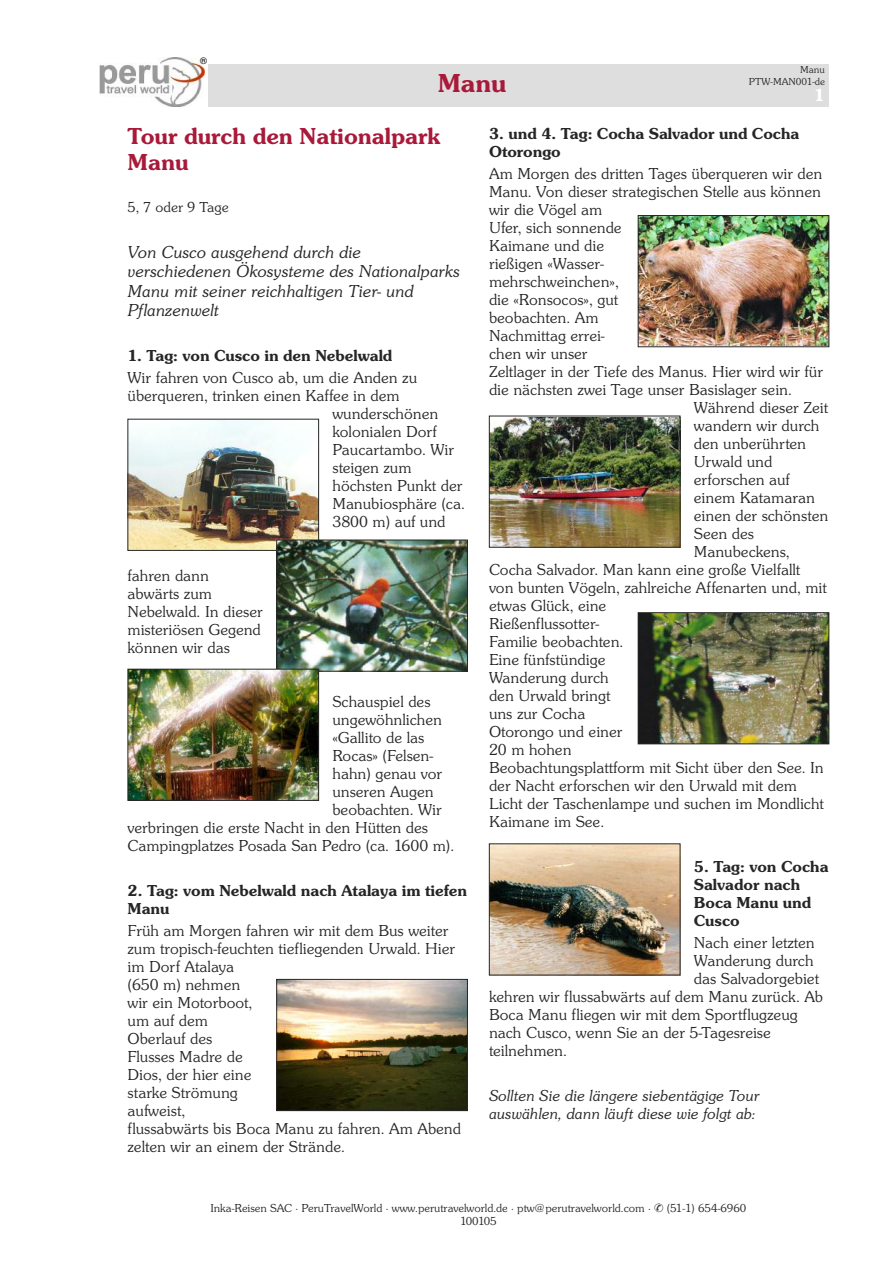
<style>
.page{position:relative;width:893px;height:1263px;background:#fff}
.page>*{position:absolute;margin:0;border:0;box-sizing:border-box;transform-origin:0 0}
.t1{font:600 27px "Souvenir Itc T";color:#a91a3a}
.t2{font:600 24px/26.2px "Souvenir Itc T";color:#a91a3a}
.t3{font:italic 300 18px/19.5px "Souvenir Itc T";color:#272627}
.t4{font:600 18px "Souvenir Itc T";color:#fff}
.t5{font:300 16.5px/18px "Souvenir Itc T";color:#272627}
.t6{font:600 16.5px/18px "Souvenir Itc T";color:#272627}
.t7{font:italic 300 16.5px/18px "Souvenir Itc T";color:#272627}
.t8{font:300 15px "Souvenir Itc T";color:#272627}
.t9{font:300 12px/13.2px "Souvenir Itc T";color:#272627;text-align:center}
.t10{font:300 10.5px/11.6px "Souvenir Itc T";color:#272627;text-align:right}
.t11{font:600 9.75px "Nimbus Sans Novus T";color:#272627}
</style>
<div class="page">
<div style="left:208px;top:64px;width:621px;height:42px;background:#dfdedf"></div>
<img style="left:100px;top:57px;width:105px;height:49px">
<img style="left:130px;top:421px;width:187px;height:128px">
<div style="left:128px;top:419px;width:191px;height:132px;border:1px solid #272627"></div>
<img style="left:278px;top:542px;width:188px;height:127px">
<div style="left:276px;top:540px;width:192px;height:131px;border:1px solid #272627"></div>
<img style="left:278px;top:981px;width:188px;height:128px">
<div style="left:276px;top:979px;width:192px;height:132px;border:1px solid #272627"></div>
<img style="left:130px;top:671px;width:187px;height:128px">
<div style="left:128px;top:669px;width:191px;height:132px;border:1px solid #272627"></div>
<img style="left:491px;top:418px;width:187px;height:127px">
<div style="left:489px;top:416px;width:191px;height:131px;border:1px solid #272627"></div>
<img style="left:640px;top:614px;width:187px;height:128px">
<div style="left:638px;top:612px;width:191px;height:132px;border:1px solid #272627"></div>
<img style="left:640px;top:217px;width:187px;height:128px">
<div style="left:638px;top:215px;width:191px;height:132px;border:1px solid #272627"></div>
<img style="left:491px;top:845px;width:187px;height:128px">
<p class="t11" style="left:200px;top:55px;width:9px">®</p>
<h1 class="t1" style="left:438px;top:67px;width:70px">Manu</h1>
<p class="t10" style="left:749px;top:64px;width:78px">Manu<br>PTW-MAN001-de</p>
<p class="t4" style="left:814px;top:85px;width:13px">1</p>
<h2 class="t2" style="left:128px;top:123px;width:314px">Tour durch den Nationalpark<br>Manu</h2>
<p class="t8" style="left:128px;top:198px;width:103px">5, 7 oder 9 Tage</p>
<p class="t3" style="left:128px;top:242px;width:334px">Von Cusco ausgehend durch die verschiedenen Ökosysteme des Nationalparks<br>Manu mit seiner reichhaltigen Tier- und<br>Pflanzenwelt</p>
<p class="t6" style="left:128px;top:346px;width:266px">1. Tag: von Cusco in den Nebelwald</p>
<p class="t5" style="left:128px;top:368px;width:291px">Wir fahren von Cusco ab, um die Anden zu</p>
<p class="t5" style="left:128px;top:386px;width:274px">überqueren, trinken einen Kaffee in dem</p>
<p class="t5" style="left:332px;top:404px;width:107px">wunderschönen</p>
<p class="t5" style="left:332px;top:422px;width:106px">kolonialen Dorf</p>
<p class="t5" style="left:332px;top:440px;width:123px">Paucartambo. Wir</p>
<p class="t5" style="left:332px;top:458px;width:81px">steigen zum</p>
<p class="t5" style="left:332px;top:476px;width:132px">höchsten Punkt der</p>
<p class="t5" style="left:332px;top:494px;width:134px">Manubiosphäre (ca.</p>
<p class="t5" style="left:332px;top:512px;width:115px">3800 m) auf und</p>
<p class="t5" style="left:128px;top:566px;width:137px">fahren dann abwärts zum<br>Nebelwald. In dieser misteriösen Gegend können wir das</p>
<p class="t5" style="left:332px;top:692px;width:100px">Schauspiel des</p>
<p class="t5" style="left:332px;top:710px;width:111px">ungewöhnlichen</p>
<p class="t5" style="left:332px;top:728px;width:93px">«Gallito de las</p>
<p class="t5" style="left:332px;top:746px;width:102px">Rocas» (Felsen-</p>
<p class="t5" style="left:332px;top:764px;width:111px">hahn) genau vor</p>
<p class="t5" style="left:332px;top:782px;width:103px">unseren Augen</p>
<p class="t5" style="left:332px;top:800px;width:111px">beobachten. Wir</p>
<p class="t5" style="left:128px;top:818px;width:302px">verbringen die erste Nacht in den Hütten des</p>
<p class="t5" style="left:128px;top:836px;width:328px">Campingplatzes Posada San Pedro (ca. 1600 m).</p>
<p class="t6" style="left:128px;top:881px;width:341px">2. Tag: vom Nebelwald nach Atalaya im tiefen<br>Manu</p>
<p class="t5" style="left:128px;top:921px;width:335px">Früh am Morgen fahren wir mit dem Bus weiter zum tropisch-feuchten tiefliegenden Urwald. Hier im Dorf Atalaya<br>(650 m) nehmen<br>wir ein Motorboot,<br>um auf dem<br>Oberlauf des<br>Flusses Madre de<br>Dios, der hier eine<br>starke Strömung<br>aufweist,<br>flussabwärts bis Boca Manu zu fahren. Am Abend zelten wir an einem der Strände.</p>
<p class="t6" style="left:489px;top:124px;width:312px">3. und 4. Tag: Cocha Salvador und Cocha<br>Otorongo</p>
<p class="t5" style="left:489px;top:164px;width:335px">Am Morgen des dritten Tages überqueren wir den</p>
<p class="t5" style="left:489px;top:182px;width:333px">Manu. Von dieser strategischen Stelle aus können</p>
<p class="t5" style="left:489px;top:200px;width:115px">wir die Vögel am</p>
<p class="t5" style="left:489px;top:218px;width:134px">Ufer, sich sonnende</p>
<p class="t5" style="left:489px;top:236px;width:117px">Kaimane und die</p>
<p class="t5" style="left:489px;top:254px;width:117px">rießigen «Wasser-</p>
<p class="t5" style="left:489px;top:272px;width:131px">mehrschweinchen»,</p>
<p class="t5" style="left:489px;top:290px;width:131px">die «Ronsocos», gut</p>
<p class="t5" style="left:489px;top:308px;width:111px">beobachten. Am</p>
<p class="t5" style="left:489px;top:326px;width:117px">Nachmittag errei-</p>
<p class="t5" style="left:489px;top:344px;width:100px">chen wir unser</p>
<p class="t5" style="left:489px;top:362px;width:335px">Zeltlager in der Tiefe des Manus. Hier wird wir für</p>
<p class="t5" style="left:489px;top:380px;width:304px">die nächsten zwei Tage unser Basislager sein.</p>
<p class="t5" style="left:694px;top:398px;width:136px">Während dieser Zeit</p>
<p class="t5" style="left:694px;top:416px;width:127px">wandern wir durch</p>
<p class="t5" style="left:694px;top:434px;width:114px">den unberührten</p>
<p class="t5" style="left:694px;top:452px;width:80px">Urwald und</p>
<p class="t5" style="left:694px;top:470px;width:98px">erforschen auf</p>
<p class="t5" style="left:694px;top:488px;width:123px">einem Katamaran</p>
<p class="t5" style="left:694px;top:506px;width:136px">einen der schönsten</p>
<p class="t5" style="left:694px;top:524px;width:62px">Seen des</p>
<p class="t5" style="left:694px;top:542px;width:97px">Manubeckens,</p>
<p class="t5" style="left:489px;top:560px;width:313px">Cocha Salvador. Man kann eine große Vielfallt</p>
<p class="t5" style="left:489px;top:578px;width:339px">von bunten Vögeln, zahlreiche Affenarten und, mit</p>
<p class="t5" style="left:489px;top:596px;width:119px">etwas Glück, eine</p>
<p class="t5" style="left:489px;top:614px;width:112px">Rießenflussotter-</p>
<p class="t5" style="left:489px;top:632px;width:136px">Familie beobachten.</p>
<p class="t5" style="left:489px;top:650px;width:118px">Eine fünfstündige</p>
<p class="t5" style="left:489px;top:668px;width:121px">Wanderung durch</p>
<p class="t5" style="left:489px;top:686px;width:123px">den Urwald bringt</p>
<p class="t5" style="left:489px;top:704px;width:98px">uns zur Cocha</p>
<p class="t5" style="left:489px;top:722px;width:135px">Otorongo und einer</p>
<p class="t5" style="left:489px;top:740px;width:84px">20 m hohen</p>
<p class="t5" style="left:489px;top:758px;width:336px">Beobachtungsplattform mit Sicht über den See. In</p>
<p class="t5" style="left:489px;top:776px;width:310px">der Nacht erforschen wir den Urwald mit dem</p>
<p class="t5" style="left:489px;top:794px;width:337px">Licht der Taschenlampe und suchen im Mondlicht</p>
<p class="t5" style="left:489px;top:812px;width:117px">Kaimane im See.</p>
<p class="t6" style="left:694px;top:857px;width:136px">5. Tag: von Cocha<br>Salvador nach<br>Boca Manu und<br>Cusco</p>
<p class="t5" style="left:694px;top:933px;width:122px">Nach einer letzten</p>
<p class="t5" style="left:694px;top:951px;width:121px">Wanderung durch</p>
<p class="t5" style="left:694px;top:969px;width:127px">das Salvadorgebiet</p>
<p class="t5" style="left:489px;top:987px;width:336px">kehren wir flussabwärts auf dem Manu zurück. Ab</p>
<p class="t5" style="left:489px;top:1005px;width:310px">Boca Manu fliegen wir mit dem Sportflugzeug</p>
<p class="t5" style="left:489px;top:1023px;width:283px">nach Cusco, wenn Sie an der 5-Tagesreise</p>
<p class="t5" style="left:489px;top:1041px;width:79px">teilnehmen.</p>
<p class="t7" style="left:489px;top:1086px;width:272px">Sollten Sie die längere siebentägige Tour auswählen, dann läuft diese wie folgt ab:</p>
<p class="t9" style="left:210px;top:1201px;width:538px">Inka-Reisen SAC · PeruTravelWorld · www.perutravelworld.de · ptw@perutravelworld.com · ✆ (51-1) 654-6960<br>100105</p>
</div>
